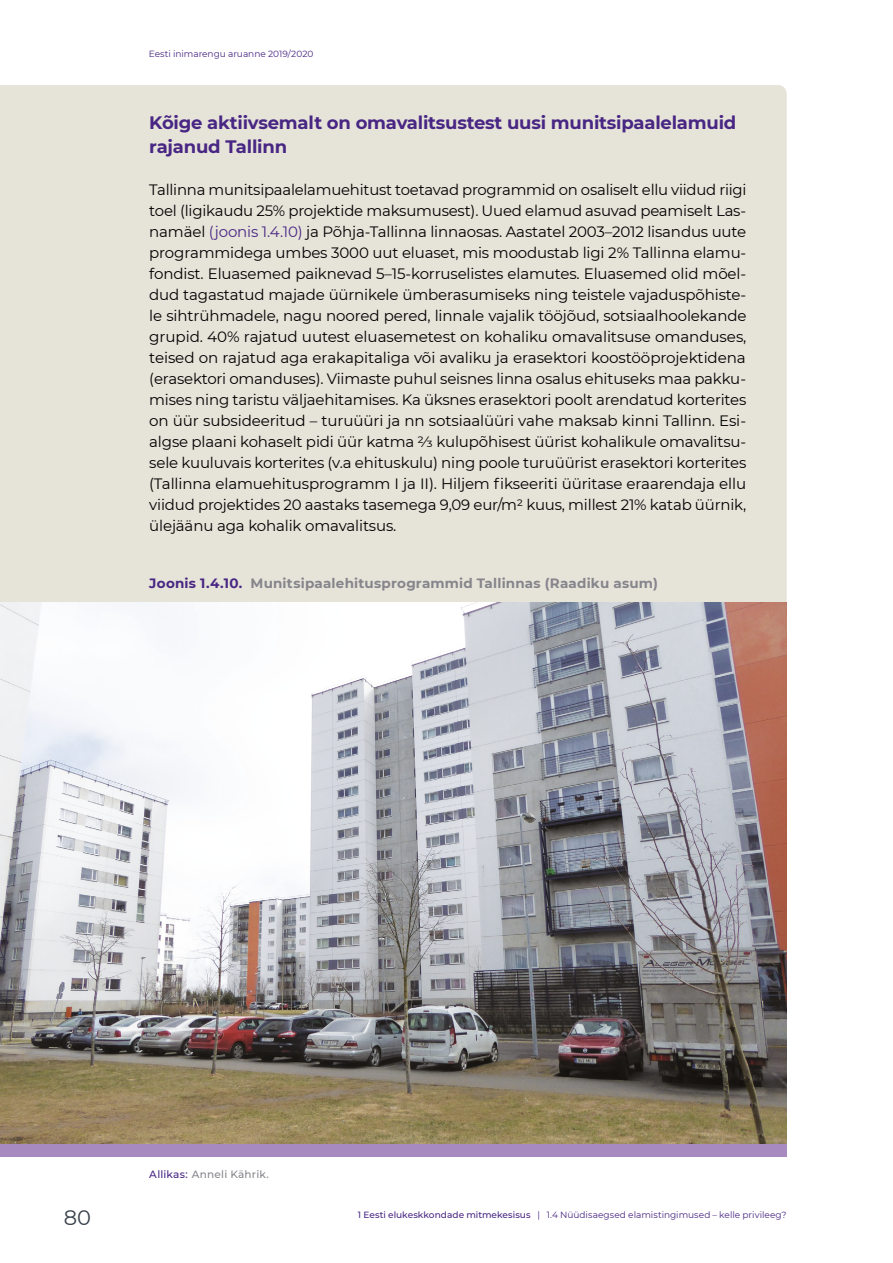
<style>
.page{position:relative;width:893px;height:1263px;background:#fff}
.page>*{position:absolute;margin:0;border:0;box-sizing:border-box;transform-origin:0 0}
.t1{font:21px "Montserrat";color:#39414b}
.t2{font:700 18px/24px "Montserrat";letter-spacing:-.01em;color:#482683}
.t3{font:15px/21px "Montserrat";letter-spacing:-.01em;color:#000;text-align:justify}
.t4{font:700 13.5px "Montserrat";letter-spacing:.015em;color:#86858b}
.t5{font:500 10.5px "Montserrat";letter-spacing:.015em;color:#86858b}
.t6{font:9px "Montserrat";color:#482683}
.s1{color:#482683}
.s2{font-weight:500}
</style>
<div class="page">
<div style="left:0;top:85px;width:787px;height:518px;background:#e6e3d9"></div>
<img style="left:0;top:603px;width:787px;height:541px">
<div style="left:0;top:1144px;width:787px;height:13px;background:#a78ac0"></div>
<p class="t6" style="left:149px;top:47px;width:166px">Eesti inimarengu aruanne 2019/2020</p>
<p class="t2" style="left:149px;top:110px;width:589px">Kõige aktiivsemalt on omavalitsustest uusi munitsipaalelamuid rajanud Tallinn</p>
<p class="t3" style="left:149px;top:179px;width:599px">Tallinna munitsipaalelamuehitust toetavad programmid on osaliselt ellu viidud riigi toel (ligikaudu 25% projektide maksumusest). Uued elamud asuvad peamiselt Las&shy;namäel <span class="s1">(joonis 1.4.10)</span> ja Põhja-Tallinna linnaosas. Aastatel 2003–2012 lisandus uute programmidega umbes 3000 uut eluaset, mis moodustab ligi 2% Tallinna elamu&shy;fondist. Eluasemed paiknevad 5–15-korruselistes elamutes. Eluasemed olid mõel&shy;dud tagastatud majade üürnikele ümberasumiseks ning teistele vajaduspõhiste&shy;le sihtrühmadele, nagu noored pered, linnale vajalik tööjõud, sotsiaalhoolekande grupid. 40% rajatud uutest eluasemetest on kohaliku omavalitsuse omanduses, teised on rajatud aga erakapitaliga või avaliku ja erasektori koostööprojektidena (erasektori omanduses). Viimaste puhul seisnes linna osalus ehituseks maa pakku&shy;mises ning taristu väljaehitamises. Ka üksnes erasektori poolt arendatud korterites on üür subsideeritud – turuüüri ja nn sotsiaalüüri vahe maksab kinni Tallinn. Esi&shy;algse plaani kohaselt pidi üür katma ⅔ kulupõhisest üürist kohalikule omavalitsu&shy;sele kuuluvais korterites (v.a ehituskulu) ning poole turuüürist erasektori korterites (Tallinna elamuehitusprogramm I ja II). Hiljem fikseeriti üüritase eraarendaja ellu viidud projektides 20 aastaks tasemega 9,09 eur/m2 kuus, millest 21% katab üürnik, ülejäänu aga kohalik omavalitsus.</p>
<p class="t4" style="left:149px;top:573px;width:510px"><span class="s1">Joonis 1.4.10.</span> Munitsipaalehitusprogrammid Tallinnas (Raadiku asum)</p>
<h1 class="t1" style="left:64px;top:1203px;width:29px">80</h1>
<p class="t5" style="left:149px;top:1167px;width:121px"><span class="s1">Allikas:</span> Anneli Kährik.</p>
<p class="t6" style="left:358px;top:1209px;width:430px"><span class="s2">1 Eesti elukeskkondade mitmekesisus</span> | 1.4 Nüüdisaegsed elamistingimused – kelle privileeg?</p>
</div>
